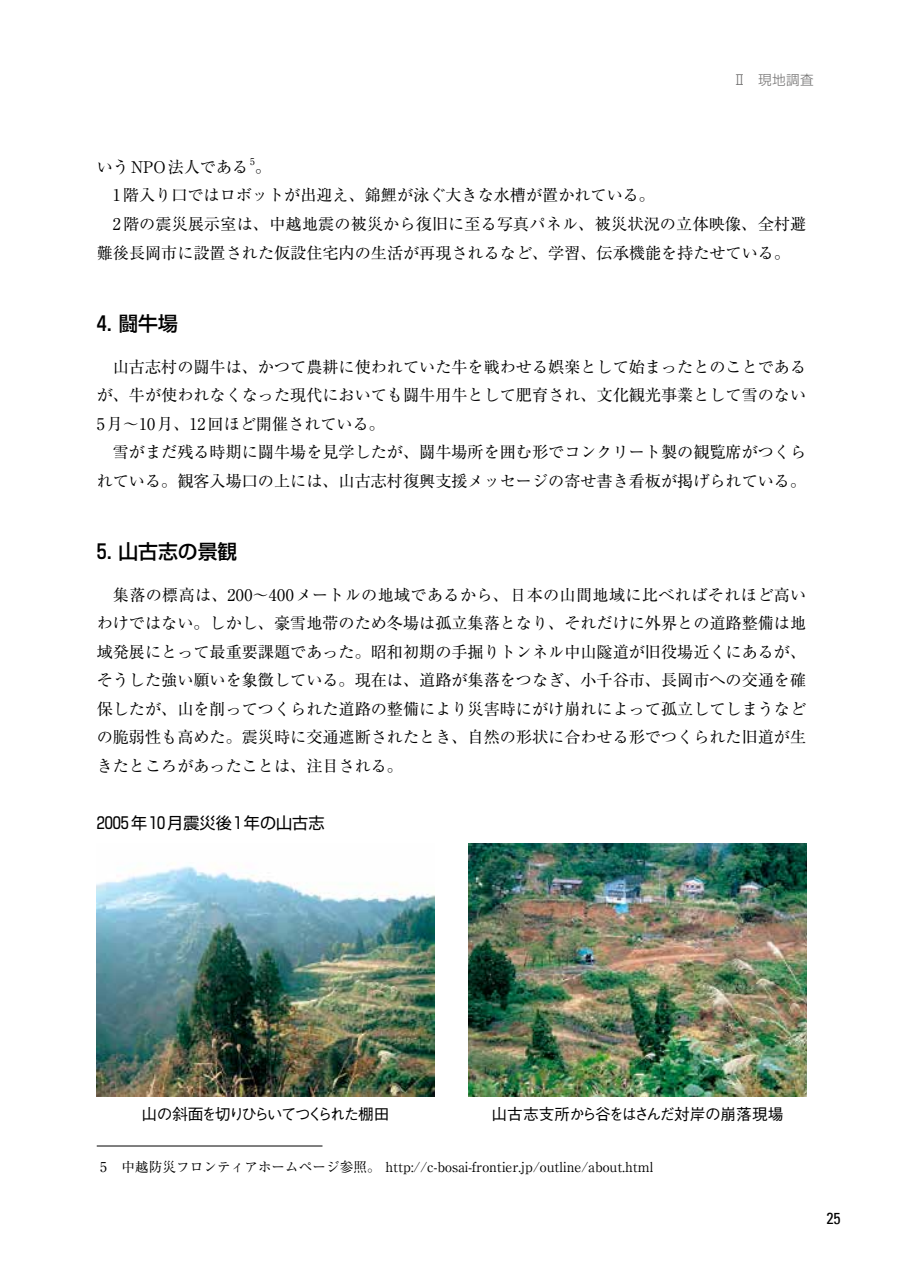
<style>
.page{position:relative;width:903px;height:1275px;background:#fff}
.page>*{position:absolute;margin:0;border:0;box-sizing:border-box;transform-origin:0 0}
.t1{font:500 19.78px "Shin Go Pro";color:#000}
.t2{font:16.1px/28.5px "Ryumin Pr 6 N";color:#000;text-align:justify}
.t3{font:16.1px "Shin Go Pro";color:#000}
.t4{font:condensed 16.1px "Univers LT";color:#000}
.t5{font:500 15.75px "Gothic BBB Pro";letter-spacing:-.03em;color:#000}
.t6{font:500 15.75px "Gothic BBB Pro";letter-spacing:-.13em;color:#000}
.t7{font:13.65px "Ryumin Pr 6 N";color:#000}
.t8{font:300 13.65px "Shin Go Pro";color:#727171}
.t9{font:9.45px "Ryumin Pr 6 N";color:#000}
</style>
<div class="page">
<hr style="left:97px;top:1146px;width:225px;height:1px;background:#000">
<img style="left:97px;top:863px;width:337px;height:233px">
<img style="left:469px;top:843px;width:337px;height:253px">
<p class="t8" style="left:733px;top:68px;width:82px">Ⅱ　現地調査</p>
<p class="t9" style="left:250px;top:154px;width:6px">5</p>
<p class="t2" style="left:113px;top:180px;width:544px">1階入り口ではロボットが出迎え、錦鯉が泳ぐ大きな水槽が置かれている。</p>
<p class="t2" style="left:113px;top:209px;width:695px">2階の震災展示室は、中越地震の被災から復旧に至る写真パネル、被災状況の立体映像、全村避</p>
<p class="t2" style="left:97px;top:237px;width:695px">難後長岡市に設置された仮設住宅内の生活が再現されるなど、学習、伝承機能を持たせている。</p>
<p class="t2" style="left:97px;top:152px;width:176px">いうNPO法人である。</p>
<p class="t1" style="left:97px;top:307px;width:83px">4. 闘牛場</p>
<p class="t2" style="left:97px;top:351px;width:711px;text-indent:16px">山古志村の闘牛は、かつて農耕に使われていた牛を戦わせる娯楽として始まったとのことであるが、牛が使われなくなった現代においても闘牛用牛として肥育され、文化観光事業として雪のない5月～10月、12回ほど開催されている。</p>
<p class="t2" style="left:97px;top:437px;width:711px;text-align:right">雪がまだ残る時期に闘牛場を見学したが、闘牛場所を囲む形でコンクリート製の観覧席がつくられている。観客入場口の上には、山古志村復興支援メッセージの寄せ書き看板が掲げられている。</p>
<p class="t1" style="left:97px;top:536px;width:142px">5. 山古志の景観</p>
<p class="t2" style="left:97px;top:580px;width:711px;text-indent:16px">集落の標高は、200～400メートルの地域であるから、日本の山間地域に比べればそれほど高いわけではない。しかし、豪雪地帯のため冬場は孤立集落となり、それだけに外界との道路整備は地域発展にとって最重要課題であった。昭和初期の手掘りトンネル中山隧道が旧役場近くにあるが、そうした強い願いを象徴している。現在は、道路が集落をつなぎ、小千谷市、長岡市への交通を確保したが、山を削ってつくられた道路の整備により災害時にがけ崩れによって孤立してしまうなどの脆弱性も高めた。震災時に交通遮断されたとき、自然の形状に合わせる形でつくられた旧道が生きたところがあったことは、注目される。</p>
<p class="t3" style="left:97px;top:810px;width:229px">2005年10月震災後1年の山古志</p>
<p class="t6" style="left:141px;top:1102px;width:250px">山の斜面を切りひらいてつくられた棚田</p>
<p class="t5" style="left:491px;top:1102px;width:293px">山古志支所から谷をはさんだ対岸の崩落現場</p>
<p class="t7" style="left:100px;top:1156px;width:555px">5 中越防災フロンティアホームページ参照。 http://c-bosai-frontier.jp/outline/about.html</p>
<p class="t4" style="left:826px;top:1208px;width:16px">25</p>
</div>
